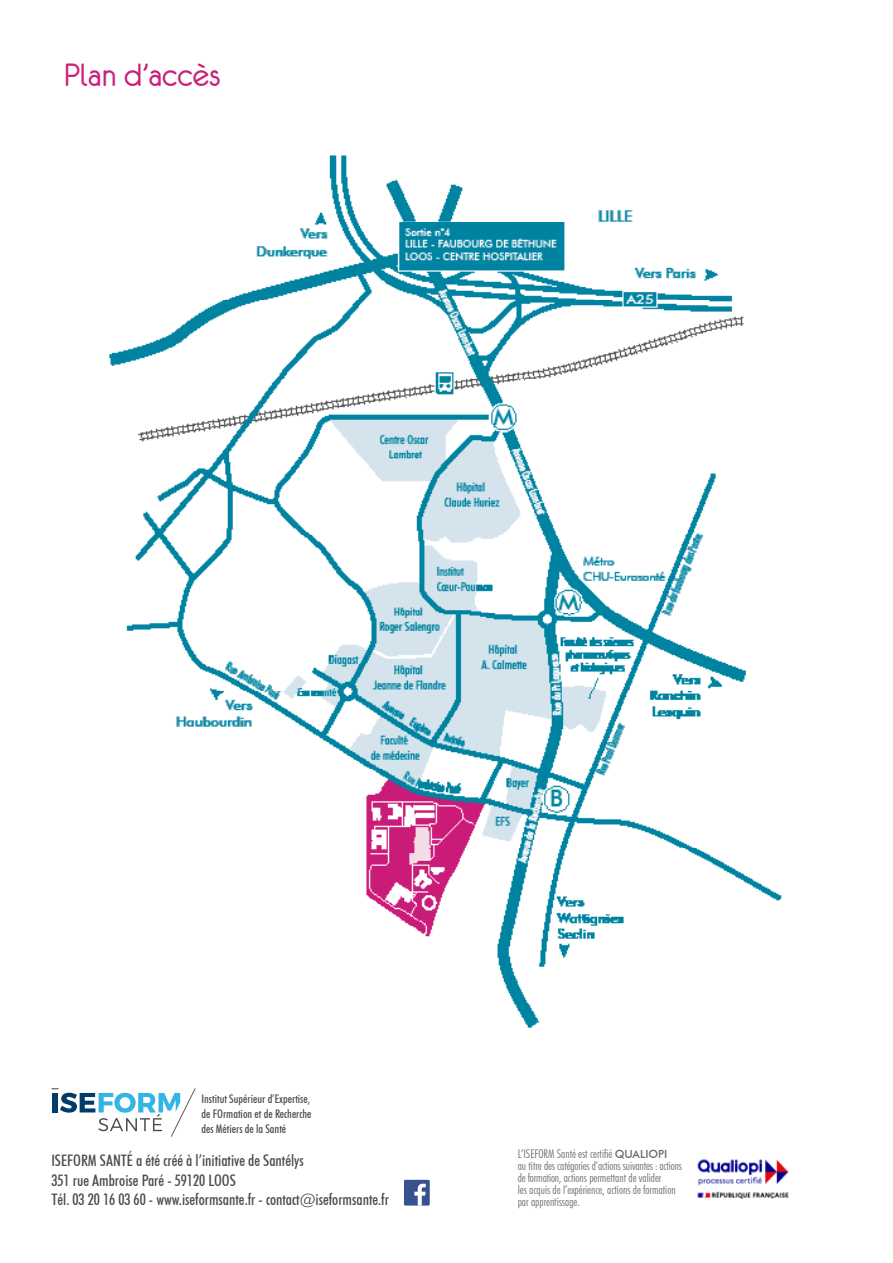
<style>
.page{position:relative;width:893px;height:1263px;background:#fff}
.page>*{position:absolute;margin:0;border:0;box-sizing:border-box;transform-origin:0 0}
.t1{font:36px "Eurofurenceregular";color:#cb2079}
.t2{font:500 condensed 15.9px/19.8px "Futura BT";color:#4b4b4d}
.t3{font:300 condensed 12px/12px "Futura BT";color:#6b6b6d}
.t4{font:500 condensed 11.85px/14.9px "Futura BT";color:#4b4b4d}
.s1{font-weight:500;font-stretch:normal;font-size:11.25px}
</style>
<div class="page">
<img style="left:109px;top:155px;width:673px;height:873px">
<div style="left:404px;top:1180px;width:26px;height:25px;background:#365390"></div>
<svg style="left:414px;top:1184px;width:12px;height:21px"></svg>
<svg style="left:51px;top:1088px;width:145px;height:49px"></svg>
<img style="left:697px;top:1159px;width:92px;height:40px">
<h1 class="t1" style="left:64px;top:57px;width:158px">Plan d’accès</h1>
<p class="t4" style="left:201px;top:1091px;width:112px">Institut Supérieur d’Expertise, de FOrmation et de Recherche des Métiers de la Santé</p>
<h2 class="t2" style="left:51px;top:1150px;width:339px">ISEFORM SANTÉ a été créé à l’initiative de Santélys<br>351 rue Ambroise Paré - 59120 LOOS<br>Tél. 03 20 16 03 60 - www.iseformsante.fr - contact@iseformsante.fr</h2>
<p class="t3" style="left:518px;top:1148px;width:166px">L’ISEFORM Santé est certifié <span class="s1">QUALIOPI<br></span>au titre des catégories d’actions suivantes : actions de formation, actions permettant de valider<br>les acquis de l’expérience, actions de formation par apprentissage.</p>
</div>
